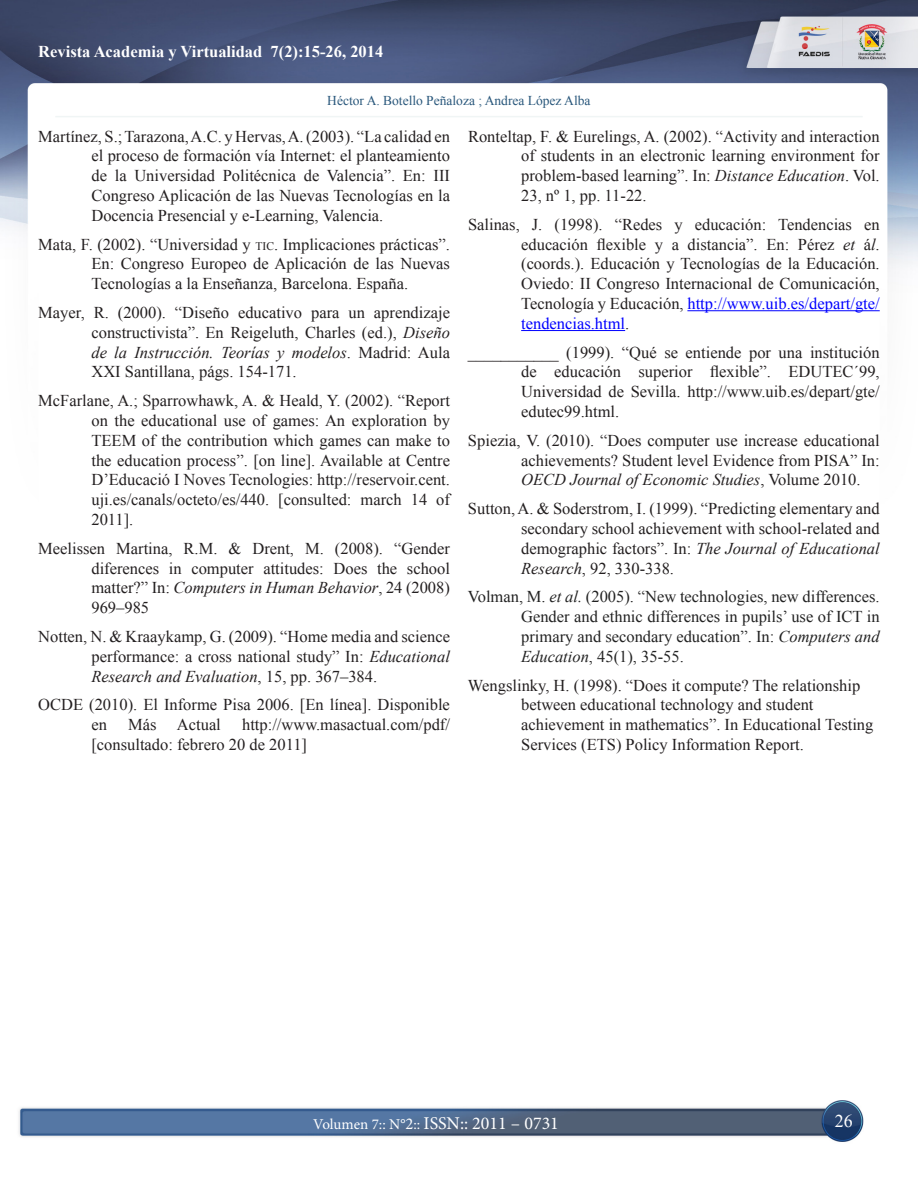
<style>
.page{position:relative;width:918px;height:1188px;background:#fff}
.page>*{position:absolute;margin:0;border:0;box-sizing:border-box;transform-origin:0 0}
.t1{font:18px "Minion Pro";color:#fff}
.t2{font:18px "Times New Roman";color:#fff}
.t3{font:16.5px/19.8px "Times New Roman";color:#231f20;text-align:justify}
.t4{font:16.5px/19.8px "Times New Roman";color:#222;text-align:justify}
.t5{font:700 16.5px "Times New Roman";color:#fff}
.t6{font:13.5px "Times New Roman";color:#2a587c}
.s1{font-size:11.55px}
.s2{font-style:italic}
.s3{color:#00f}
.s4{font-size:15px}
.s5{font-size:16.5px}
</style>
<div class="page">
<img style="left:0;top:0;width:918px;height:1142px">
<div style="left:38px;top:259px;width:842px;height:452px;background:#fff;border-radius:9px"></div>
<hr style="left:55px;top:116px;width:808px;height:1px;background:#286a75">
<hr style="left:687px;top:310px;width:193px;height:1px;background:#00f">
<hr style="left:521px;top:330px;width:104px;height:1px;background:#00f">
<p class="t5" style="left:38px;top:40px;width:347px">Revista Academia y Virtualidad 7(2):15-26, 2014</p>
<p class="t6" style="left:327px;top:92px;width:265px">Héctor A. Botello Peñaloza ; Andrea López Alba</p>
<p class="t3" style="left:91px;top:126px;width:360px;text-indent:-53px">Martínez, S.; Tarazona, A.C. y Hervas, A. (2003). “La calidad en el proceso de formación vía Internet: el planteamiento de la Universidad Politécnica de Valencia”. En: III Congreso Aplicación de las Nuevas Tecnologías en la Docencia Presencial y e-Learning, Valencia.</p>
<p class="t3" style="left:91px;top:234px;width:360px;text-indent:-53px">Mata, F. (2002). “Universidad y <span class="s1">tic</span>. Implicaciones prácticas”.<br>En: Congreso Europeo de Aplicación de las Nuevas Tecnologías a la Enseñanza, Barcelona. España.</p>
<p class="t3" style="left:91px;top:302px;width:360px;text-indent:-53px">Mayer, R. (2000). “Diseño educativo para un aprendizaje constructivista”. En Reigeluth, Charles (ed.), <span class="s2">Diseño de la Instrucción. Teorías y modelos</span>. Madrid: Aula XXI Santillana, págs. 154-171.</p>
<p class="t3" style="left:91px;top:390px;width:360px;text-indent:-53px">McFarlane, A.; Sparrowhawk, A. &amp; Heald, Y. (2002). “Report on the educational use of games: An exploration by TEEM of the contribution which games can make to the education process”. [on line]. Available at Centre D’Educació I Noves Tecnologies: http://reservoir.cent. uji.es/canals/octeto/es/440. [consulted: march 14 of 2011].</p>
<p class="t3" style="left:91px;top:538px;width:360px;text-indent:-53px">Meelissen Martina, R.M. &amp; Drent, M. (2008). “Gender diferences in computer attitudes: Does the school matter?” In: <span class="s2">Computers in Human Behavior</span>, 24 (2008)<br>969–985</p>
<p class="t3" style="left:91px;top:626px;width:360px;text-indent:-53px">Notten, N. &amp; Kraaykamp, G. (2009). “Home media and science performance: a cross national study” In: <span class="s2">Educational Research and Evaluation</span>, 15, pp. 367–384.</p>
<p class="t3" style="left:91px;top:695px;width:360px;text-indent:-53px">OCDE (2010). El Informe Pisa 2006. [En línea]. Disponible en</p>
<p class="t3" style="left:521px;top:126px;width:360px;text-indent:-53px">Ronteltap, F. &amp; Eurelings, A. (2002). “Activity and interaction of students in an electronic learning environment for problem-based learning”. In: <span class="s2">Distance Education</span>. Vol.<br>23, nº 1, pp. 11-22.</p>
<p class="t3" style="left:521px;top:214px;width:360px;text-indent:-53px">Salinas, J. (1998). “Redes y educación: Tendencias en educación flexible y a distancia”. En: Pérez <span class="s2">et</span> á<span class="s2">l</span>. (coords.). Educación y Tecnologías de la Educación.<br>Oviedo: II Congreso Internacional de Comunicación, Tecnología y Educación, <span class="s3">http://www.uib.es/depart/gte/ tendencias.html</span>.</p>
<p class="t3" style="left:521px;top:342px;width:360px;text-indent:-53px">___________ (1999). “Qué se entiende por una institución de educación superior flexible”. EDUTEC´99, Universidad de Sevilla. http://www.uib.es/depart/gte/ edutec99.html.</p>
<p class="t3" style="left:521px;top:430px;width:360px;text-indent:-53px">Spiezia, V. (2010). “Does computer use increase educational achievements? Student level Evidence from PISA” In:<br><span class="s2">OECD Journal of Economic Studies</span>, Volume 2010.</p>
<p class="t3" style="left:521px;top:498px;width:360px;text-indent:-53px">Sutton, A. &amp; Soderstrom, I. (1999). “Predicting elementary and secondary school achievement with school-related and demographic factors”. In: <span class="s2">The Journal of Educational Research</span>, 92, 330-338.</p>
<p class="t4" style="left:521px;top:587px;width:360px;text-indent:-53px">Volman, M. <span class="s2">et al.</span> (2005). “New technologies, new differences.<br>Gender and ethnic differences in pupils’ use of ICT in primary and secondary education”. In: <span class="s2">Computers and Education</span>, 45(1), 35-55.</p>
<p class="t3" style="left:521px;top:675px;width:354px;text-align:left;text-indent:-53px">Wengslinky, H. (1998). “Does it compute? The relationship between educational technology and student achievement in mathematics”. In Educational Testing Services (ETS) Policy Information Report.</p>
<p class="t3" style="left:91px;top:714px;width:360px;text-indent:151px">http://www.masactual.com/pdf/ [consultado: febrero 20 de 2011]</p>
<p class="t3" style="left:128px;top:714px;width:94px">Más Actual</p>
<p class="t1" style="left:313px;top:1111px;width:247px"><span class="s4">Volumen 7:: N°</span><span class="s5">2</span><span class="s4">::</span> ISSN:: 2011 – 0731</p>
<p class="t2" style="left:835px;top:1109px;width:19px">26</p>
</div>
